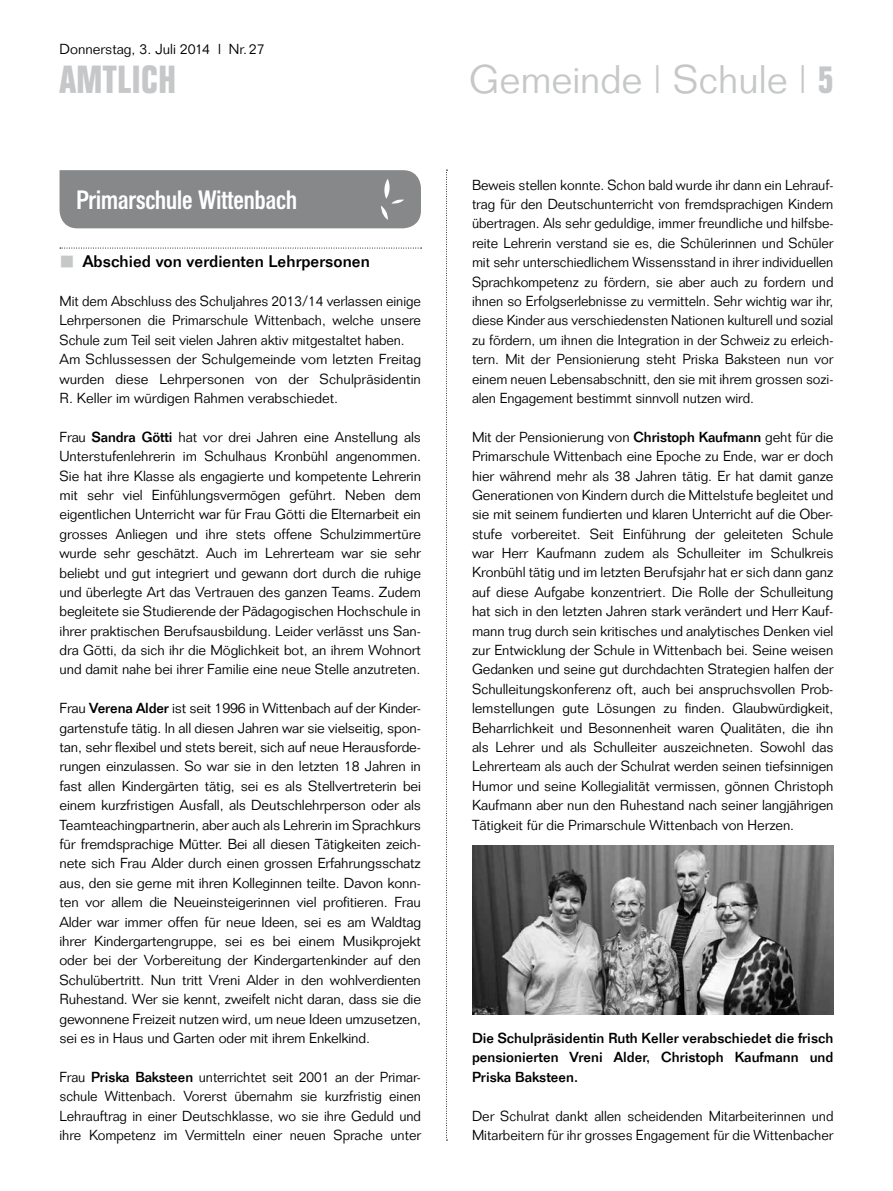
<style>
.page{position:relative;width:893px;height:1191px;background:#fff}
.page>*{position:absolute;margin:0;border:0;box-sizing:border-box;transform-origin:0 0}
.t1{font:300 39px "Folio";color:#c6c7c8}
.t2{font:700 39px "Folio Condensed BQ";letter-spacing:.025em;color:#c6c7c8}
.t3{font:500 26.25px "Folio Condensed BQ";color:#fff}
.t4{font:500 16.5px "Folio";color:#000}
.t5{font:300 14.25px/19.4px "Folio";letter-spacing:-.005em;color:#000;text-align:justify}
.t6{font:500 14.25px/19.4px "Folio";color:#000;text-align:justify}
.s1{font-weight:500}
.s2{font-family:"Folio Condensed BQ";font-weight:700}
</style>
<div class="page">
<svg style="left:446px;top:170px;width:1px;height:970px"></svg>
<svg style="left:60px;top:248px;width:362px;height:1px"></svg>
<div style="left:60px;top:170px;width:361px;height:58px;background:#86888a"></div>
<img style="left:472px;top:845px;width:361px;height:170px">
<p class="t5" style="left:60px;top:39px;width:207px">Donnerstag, 3. Juli 2014 l Nr.27</p>
<h1 class="t2" style="left:60px;top:58px;width:118px">AMTLICH</h1>
<h2 class="t3" style="left:77px;top:185px;width:222px">Primarschule Wittenbach</h2>
<p class="t4" style="left:83px;top:251px;width:289px">Abschied von verdienten Lehrpersonen</p>
<p class="t5" style="left:60px;top:291px;width:363px;text-align:left">Mit dem Abschluss des Schuljahres 2013/14 verlassen einige Lehrpersonen die Primarschule Wittenbach, welche unsere Schule zum Teil seit vielen Jahren aktiv mitgestaltet haben.<br>Am Schlussessen der Schulgemeinde vom letzten Freitag wurden diese Lehrpersonen von der Schulpräsidentin R. Keller im würdigen Rahmen verabschiedet.</p>
<p class="t5" style="left:60px;top:427px;width:363px">Frau <span class="s1">Sandra Götti</span> hat vor drei Jahren eine Anstellung als Unterstufenlehrerin im Schulhaus Kronbühl angenommen.<br>Sie hat ihre Klasse als engagierte und kompetente Lehrerin mit sehr viel Einfühlungsvermögen geführt. Neben dem eigentlichen Unterricht war für Frau Götti die Elternarbeit ein grosses Anliegen und ihre stets offene Schulzimmertüre wurde sehr geschätzt. Auch im Lehrerteam war sie sehr beliebt und gut integriert und gewann dort durch die ruhige und überlegte Art das Vertrauen des ganzen Teams. Zudem begleitete sie Studierende der Pädagogischen Hochschule in ihrer praktischen Berufsausbildung. Leider verlässt uns San&shy;dra Götti, da sich ihr die Möglichkeit bot, an ihrem Wohnort und damit nahe bei ihrer Familie eine neue Stelle anzutreten.</p>
<p class="t5" style="left:60px;top:698px;width:363px">Frau <span class="s1">Verena Alder</span> ist seit 1996 in Wittenbach auf der Kinder&shy;gartenstufe tätig. In all diesen Jahren war sie vielseitig, spon&shy;tan, sehr flexibel und stets bereit, sich auf neue Herausforde&shy;rungen einzulassen. So war sie in den letzten 18 Jahren in fast allen Kindergärten tätig, sei es als Stellvertreterin bei einem kurzfristigen Ausfall, als Deutschlehrperson oder als Teamteachingpartnerin, aber auch als Lehrerin im Sprachkurs für fremdsprachige Mütter. Bei all diesen Tätigkeiten zeich&shy;nete sich Frau Alder durch einen grossen Erfahrungsschatz aus, den sie gerne mit ihren Kolleginnen teilte. Davon konn&shy;ten vor allem die Neueinsteigerinnen viel profitieren. Frau Alder war immer offen für neue Ideen, sei es am Waldtag ihrer Kindergartengruppe, sei es bei einem Musikprojekt oder bei der Vorbereitung der Kindergartenkinder auf den Schulübertritt. Nun tritt Vreni Alder in den wohlverdienten Ruhestand. Wer sie kennt, zweifelt nicht daran, dass sie die gewonnene Freizeit nutzen wird, um neue Ideen umzusetzen, sei es in Haus und Garten oder mit ihrem Enkelkind.</p>
<p class="t5" style="left:60px;top:1067px;width:363px">Frau <span class="s1">Priska Baksteen</span> unterrichtet seit 2001 an der Primar&shy;schule Wittenbach. Vorerst übernahm sie kurzfristig einen Lehrauftrag in einer Deutschklasse, wo sie ihre Geduld und ihre Kompetenz im Vermitteln einer neuen Sprache unter</p>
<h1 class="t1" style="left:469px;top:56px;width:366px">Gemeinde | Schule | <span class="s2">5</span></h1>
<p class="t5" style="left:472px;top:175px;width:363px">Beweis stellen konnte. Schon bald wurde ihr dann ein Lehrauf&shy;trag für den Deutschunterricht von fremdsprachigen Kindern übertragen. Als sehr geduldige, immer freundliche und hilfsbe&shy;reite Lehrerin verstand sie es, die Schülerinnen und Schüler mit sehr unterschiedlichem Wissensstand in ihrer individuellen Sprachkompetenz zu fördern, sie aber auch zu fordern und ihnen so Erfolgserlebnisse zu vermitteln. Sehr wichtig war ihr, diese Kinder aus verschiedensten Nationen kulturell und sozial zu fördern, um ihnen die Integration in der Schweiz zu erleich&shy;tern. Mit der Pensionierung steht Priska Baksteen nun vor einem neuen Lebensabschnitt, den sie mit ihrem grossen sozi&shy;alen Engagement bestimmt sinnvoll nutzen wird.</p>
<p class="t5" style="left:472px;top:427px;width:363px">Mit der Pensionierung von <span class="s1">Christoph Kaufmann</span> geht für die Primarschule Wittenbach eine Epoche zu Ende, war er doch hier während mehr als 38 Jahren tätig. Er hat damit ganze Generationen von Kindern durch die Mittelstufe begleitet und sie mit seinem fundierten und klaren Unterricht auf die Ober&shy;stufe vorbereitet. Seit Einführung der geleiteten Schule war Herr Kaufmann zudem als Schulleiter im Schulkreis Kronbühl tätig und im letzten Berufsjahr hat er sich dann ganz auf diese Aufgabe konzentriert. Die Rolle der Schulleitung hat sich in den letzten Jahren stark verändert und Herr Kauf&shy;mann trug durch sein kritisches und analytisches Denken viel zur Entwicklung der Schule in Wittenbach bei. Seine weisen Gedanken und seine gut durchdachten Strategien halfen der Schulleitungskonferenz oft, auch bei anspruchsvollen Prob&shy;lemstellungen gute Lösungen zu finden. Glaubwürdigkeit, Beharrlichkeit und Besonnenheit waren Qualitäten, die ihn als Lehrer und als Schulleiter auszeichneten. Sowohl das Lehrerteam als auch der Schulrat werden seinen tiefsinnigen Humor und seine Kollegialität vermissen, gönnen Christoph Kaufmann aber nun den Ruhestand nach seiner langjährigen Tätigkeit für die Primarschule Wittenbach von Herzen.</p>
<p class="t6" style="left:472px;top:1028px;width:363px">Die Schulpräsidentin Ruth Keller verabschiedet die frisch pensionierten Vreni Alder, Christoph Kaufmann und Priska Baksteen.</p>
<p class="t5" style="left:472px;top:1105px;width:363px">Der Schulrat dankt allen scheidenden Mitarbeiterinnen und<br>Mitarbeitern für ihr grosses Engagement für die Wittenbacher</p>
</div>
